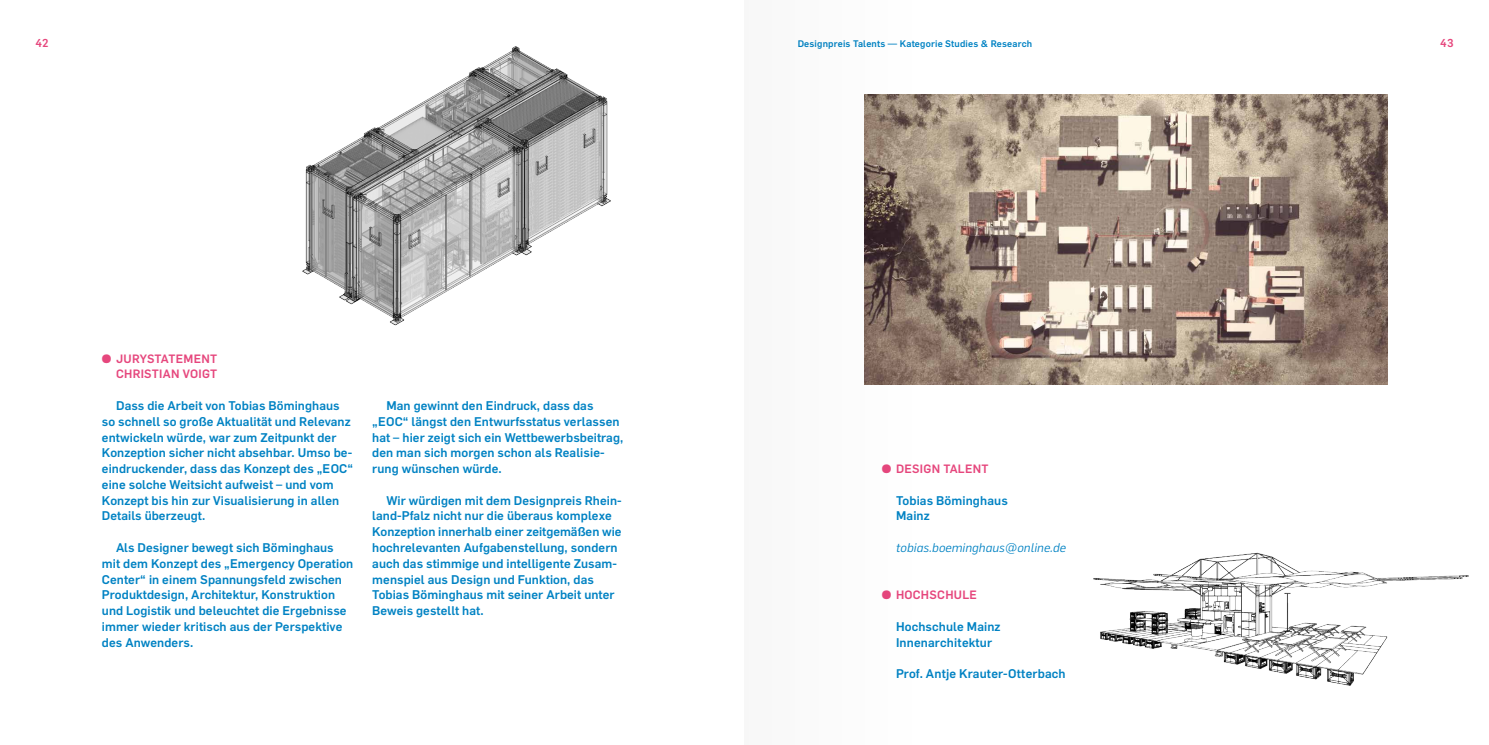
<style>
.page{position:relative;width:1489px;height:745px;background:#fff}
.page>*{position:absolute;margin:0;border:0;box-sizing:border-box;transform-origin:0 0}
.t1{font:500 12.38px/15.8px "Flama";letter-spacing:.005em;color:#0082c3}
.t2{font:italic 12.38px "Flama";letter-spacing:.005em;color:#0082c3}
.t3{font:500 11.88px/15.8px "Flama";letter-spacing:.02em;color:#e6477d;text-align:right}
.t4{font:500 11.25px "Flama";color:#e6477d}
.t5{font:500 9.38px "Flama";letter-spacing:.02em;color:#0082c3}
</style>
<div class="page">
<img style="left:302px;top:46px;width:309px;height:280px">
<img style="left:921px;top:95px;width:465px;height:289px">
<img style="left:1093px;top:552px;width:376px;height:134px">
<svg style="left:864px;top:94px;width:57px;height:291px;background:#7c685d"></svg>
<p class="t4" style="left:35px;top:35px;width:15px">42</p>
<p class="t4" style="left:1439px;top:35px;width:15px">43</p>
<p class="t5" style="left:797px;top:37px;width:236px">Designpreis Talents — Kategorie Studies &amp; Research</p>
<p class="t3" style="left:102px;top:350px;width:117px">● JURYSTATEMENT<br>CHRISTIAN VOIGT</p>
<p class="t1" style="left:102px;top:397px;width:253px;text-indent:14px">Dass die Arbeit von Tobias Böminghaus so schnell so große Aktualität und Relevanz entwickeln würde, war zum Zeitpunkt der Konzeption sicher nicht absehbar. Umso be&shy;eindruckender, dass das Konzept des „EOC“ eine solche Weitsicht aufweist – und vom Konzept bis hin zur Visualisierung in allen Details überzeugt.</p>
<p class="t1" style="left:102px;top:538px;width:253px;text-indent:14px">Als Designer bewegt sich Böminghaus mit dem Konzept des „Emergency Operation Center“ in einem Spannungsfeld zwischen Produktdesign, Architektur, Konstruktion und Logistik und beleuchtet die Ergebnisse immer wieder kritisch aus der Perspektive des Anwenders.</p>
<p class="t1" style="left:372px;top:397px;width:253px;text-indent:14px">Man gewinnt den Eindruck, dass das „EOC“ längst den Entwurfsstatus verlassen hat – hier zeigt sich ein Wettbewerbsbeitrag, den man sich morgen schon als Realisie&shy;rung wünschen würde.</p>
<p class="t1" style="left:372px;top:491px;width:251px;text-indent:14px">Wir würdigen mit dem Designpreis Rhein&shy;land-Pfalz nicht nur die überaus komplexe Konzeption innerhalb einer zeitgemäßen wie hochrelevanten Aufgabenstellung, sondern auch das stimmige und intelligente Zusam&shy;menspiel aus Design und Funktion, das Tobias Böminghaus mit seiner Arbeit unter Beweis gestellt hat.</p>
<p class="t3" style="left:881px;top:460px;width:108px">● DESIGN TALENT</p>
<p class="t1" style="left:896px;top:491px;width:113px">Tobias Böminghaus<br>Mainz</p>
<p class="t2" style="left:896px;top:539px;width:171px">tobias.boeminghaus@online.de</p>
<p class="t3" style="left:881px;top:586px;width:97px">● HOCHSCHULE</p>
<p class="t1" style="left:896px;top:617px;width:106px">Hochschule Mainz<br>Innenarchitektur</p>
<p class="t1" style="left:896px;top:664px;width:171px">Prof. Antje Krauter-Otterbach</p>
</div>
